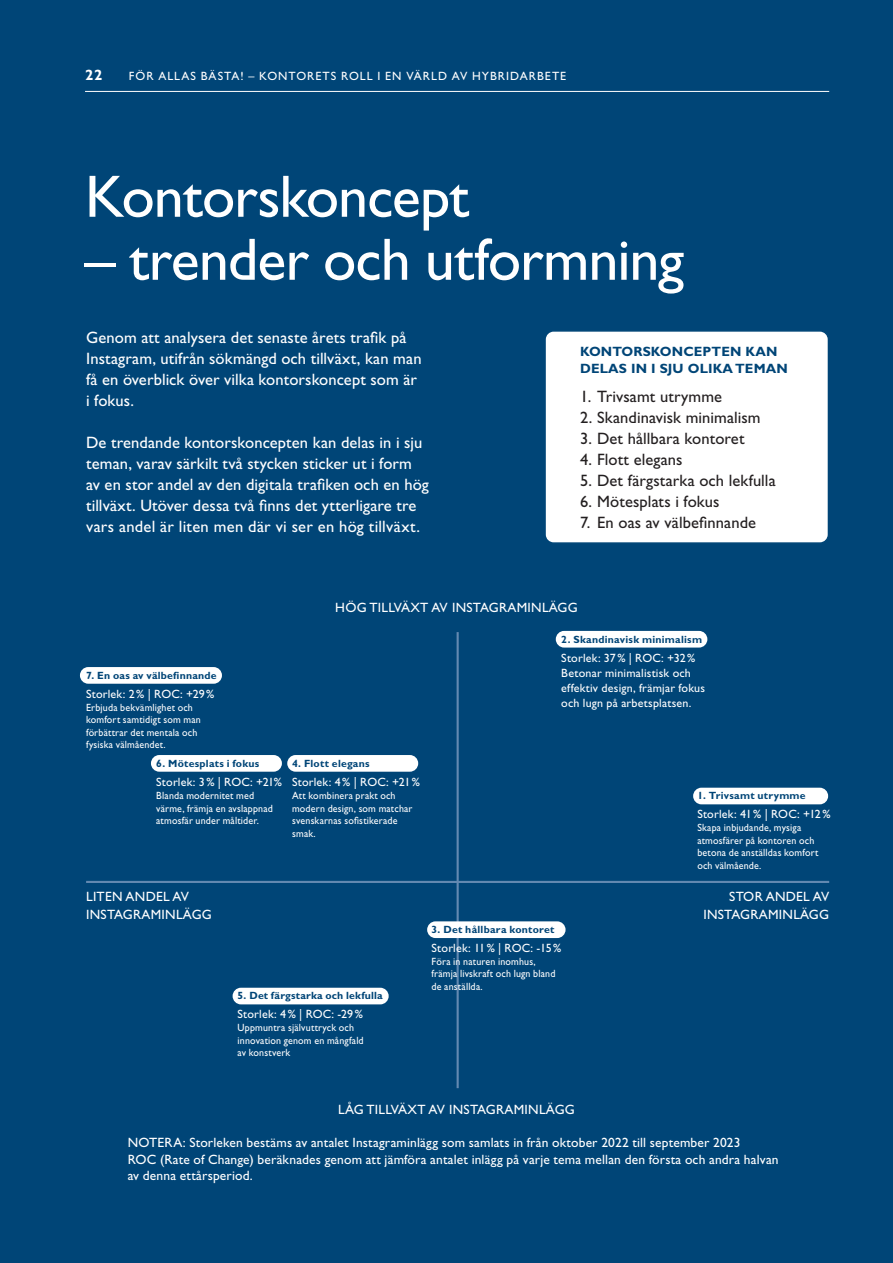
<style>
.page{position:relative;width:893px;height:1263px;background:#004577}
.page>*{position:absolute;margin:0;border:0;box-sizing:border-box;transform-origin:0 0}
.t1{font:60px "Gill Sans Std";letter-spacing:-.015em;color:#fff}
.t2{font:16.5px/21px "Gill Sans Std";letter-spacing:.005em;color:#fff}
.t3{font:16.5px "Gill Sans Std";letter-spacing:.005em;color:#231f20}
.t4{font:700 15px "Gill Sans Std";color:#fff}
.t5{font:13.5px/16.5px "Gill Sans Std";letter-spacing:.015em;color:#fff}
.t6{font:700 13.5px/16.5px "Gill Sans Std";letter-spacing:.01em;color:#004577}
.t7{font:12px/15px "Gill Sans Std";letter-spacing:.02em;color:#fff}
.t8{font:12px "Gill Sans Std";letter-spacing:.085em;color:#fff}
.t9{font:10.5px/12.6px "Gill Sans Std";letter-spacing:.015em;color:#fff;scale:.95 1}
.t10{font:700 10.5px "Gill Sans Std";letter-spacing:.02em;color:#004577}
</style>
<div class="page">
<hr style="left:892px;top:0;width:1px;height:1263px;background:#dfe7ef">
<div style="left:545px;top:331px;width:283px;height:212px;background:#fff;border-radius:9px"></div>
<div style="left:544px;top:330px;width:285px;height:214px;border:2px solid #004577;border-radius:9px"></div>
<hr style="left:457px;top:632px;width:2px;height:456px;background:#6389b1">
<hr style="left:86px;top:881px;width:743px;height:2px;background:#6389b1">
<div style="left:80px;top:667px;width:142px;height:17px;background:#fff;border-radius:8px"></div>
<div style="left:151px;top:755px;width:131px;height:17px;background:#fff;border-radius:8px"></div>
<div style="left:287px;top:755px;width:131px;height:17px;background:#fff;border-radius:8px"></div>
<div style="left:233px;top:988px;width:156px;height:16px;background:#fff;border-radius:8px"></div>
<div style="left:427px;top:921px;width:139px;height:17px;background:#fff;border-radius:8px"></div>
<div style="left:693px;top:788px;width:135px;height:16px;background:#fff;border-radius:8px"></div>
<div style="left:556px;top:631px;width:151px;height:16px;background:#fff;border-radius:8px"></div>
<hr style="left:85px;top:91px;width:744px;height:1px;background:#fff">
<h3 class="t4" style="left:85px;top:66px;width:19px">22</h3>
<p class="t8" style="left:129px;top:69px;width:439px">FÖR ALLAS BÄSTA! – KONTORETS ROLL I EN VÄRLD AV HYBRIDARBETE</p>
<h1 class="t1" style="left:85px;top:162px;width:386px">Kontorskoncept</h1>
<h1 class="t1" style="left:85px;top:225px;width:600px">– trender och utformning</h1>
<h2 class="t2" style="left:86px;top:327px;width:337px">Genom att analysera det senaste årets trafik på Instagram, utifrån sökmängd och tillväxt, kan man få en överblick över vilka kontorskoncept som är i fokus.</h2>
<p class="t2" style="left:86px;top:432px;width:344px">De trendande kontorskoncepten kan delas in i sju teman, varav särkilt två stycken sticker ut i form av en stor andel av den digitala trafiken och en hög tillväxt. Utöver dessa två finns det ytterligare tre vars andel är liten men där vi ser en hög tillväxt.</p>
<p class="t6" style="left:580px;top:343px;width:209px">KONTORSKONCEPTEN KAN<br>DELAS IN I SJU OLIKA TEMAN</p>
<h2 class="t3" style="left:580px;top:387px;width:143px">1. Trivsamt utrymme</h2>
<h2 class="t3" style="left:580px;top:408px;width:182px">2. Skandinavisk minimalism</h2>
<h2 class="t3" style="left:580px;top:429px;width:166px">3. Det hållbara kontoret</h2>
<h2 class="t3" style="left:580px;top:450px;width:104px">4. Flott elegans</h2>
<h2 class="t3" style="left:580px;top:471px;width:197px">5. Det färgstarka och lekfulla</h2>
<h2 class="t3" style="left:580px;top:492px;width:141px">6. Mötesplats i fokus</h2>
<h2 class="t3" style="left:580px;top:513px;width:177px">7. En oas av välbefinnande</h2>
<p class="t10" style="left:86px;top:669px;width:132px">7. En oas av välbefinnande</p>
<p class="t7" style="left:86px;top:686px;width:130px">Storlek: 2% | ROC: +29%</p>
<p class="t9" style="left:86px;top:701px;width:122px">Erbjuda bekvämlighet och komfort samtidigt som man förbättrar det mentala och fysiska välmåendet.</p>
<p class="t10" style="left:156px;top:757px;width:105px">6. Mötesplats i fokus</p>
<p class="t7" style="left:156px;top:775px;width:127px">Storlek: 3% | ROC: +21%</p>
<p class="t9" style="left:156px;top:789px;width:124px">Blanda modernitet med värme, främja en avslappnad atmosfär under måltider.</p>
<p class="t5" style="left:86px;top:888px;width:127px;line-height:18px">LITEN ANDEL AV<br>INSTAGRAMINLÄGG</p>
<p class="t5" style="left:335px;top:599px;width:244px">HÖG TILLVÄXT AV INSTAGRAMINLÄGG</p>
<p class="t10" style="left:292px;top:757px;width:79px">4. Flott elegans</p>
<p class="t7" style="left:292px;top:775px;width:129px">Storlek: 4% | ROC: +21%</p>
<p class="t9" style="left:292px;top:789px;width:128px">Att kombinera prakt och modern design, som matchar svenskarnas sofistikerade smak.</p>
<p class="t10" style="left:561px;top:633px;width:142px">2. Skandinavisk minimalism</p>
<p class="t7" style="left:561px;top:650px;width:145px">Storlek: 37% | ROC: +32%<br>Betonar minimalistisk och effektiv design, främjar fokus och lugn på arbetsplatsen.</p>
<p class="t10" style="left:697px;top:789px;width:110px">1. Trivsamt utrymme</p>
<p class="t7" style="left:697px;top:807px;width:135px">Storlek: 41% | ROC: +12%</p>
<p class="t9" style="left:697px;top:821px;width:129px">Skapa inbjudande, mysiga atmosfärer på kontoren och betona de anställdas komfort och välmående.</p>
<p class="t5" style="left:703px;top:888px;width:127px;line-height:18px;text-align:right">STOR ANDEL AV<br>INSTAGRAMINLÄGG</p>
<p class="t10" style="left:238px;top:989px;width:147px">5. Det färgstarka och lekfulla</p>
<p class="t7" style="left:238px;top:1007px;width:127px">Storlek: 4% | ROC: -29%</p>
<p class="t9" style="left:238px;top:1021px;width:134px">Uppmuntra självuttryck och innovation genom en mångfald av konstverk</p>
<p class="t10" style="left:432px;top:923px;width:124px">3. Det hållbara kontoret</p>
<p class="t7" style="left:432px;top:941px;width:131px">Storlek: 11% | ROC: -15%</p>
<p class="t9" style="left:432px;top:955px;width:132px">Föra in naturen inomhus, främja livskraft och lugn bland de anställda.</p>
<p class="t5" style="left:338px;top:1101px;width:238px">LÅG TILLVÄXT AV INSTAGRAMINLÄGG</p>
<p class="t5" style="left:128px;top:1135px;width:652px">NOTERA: Storleken bestäms av antalet Instagraminlägg som samlats in från oktober 2022 till september 2023<br>ROC (Rate of Change) beräknades genom att jämföra antalet inlägg på varje tema mellan den första och andra halvan av denna ettårsperiod.</p>
</div>
